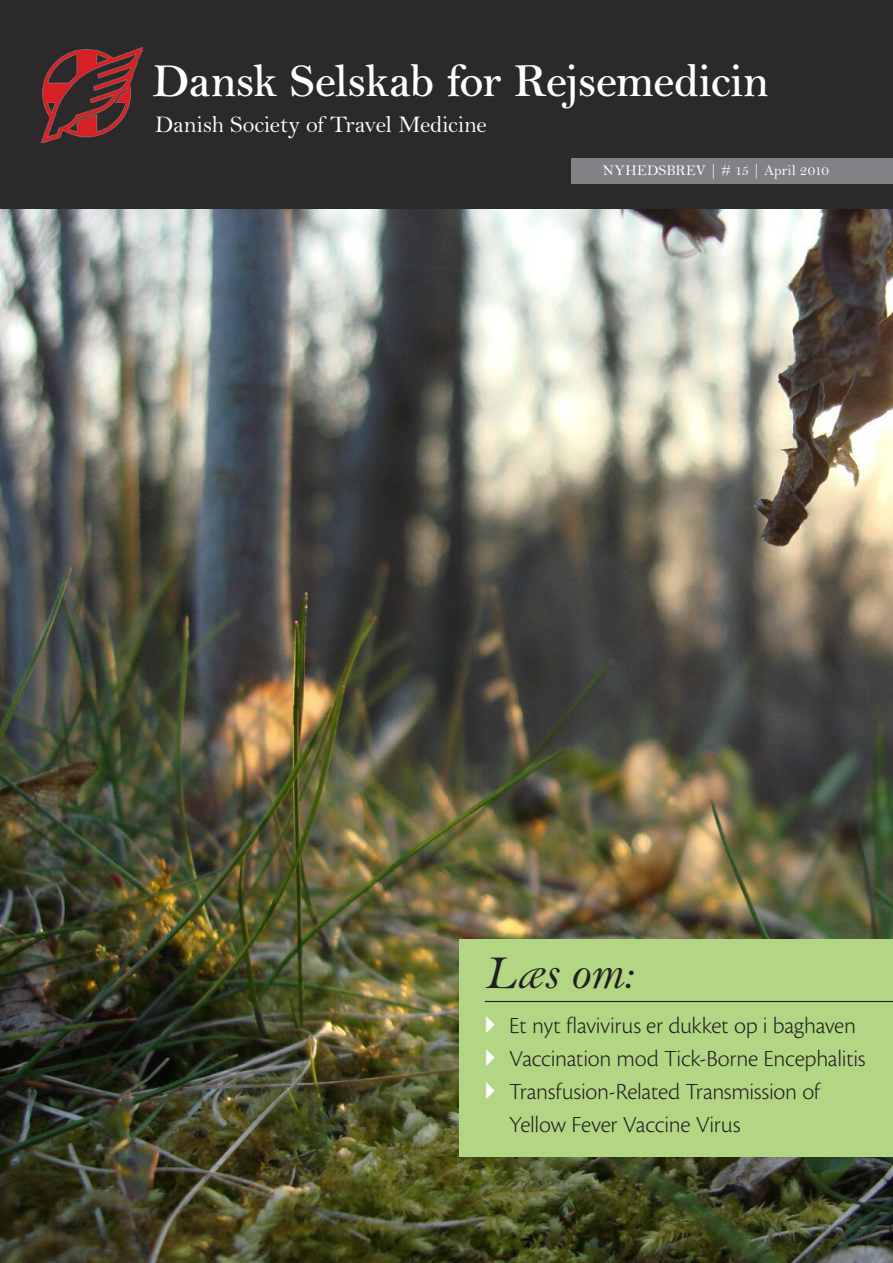
<style>
.page{position:relative;width:893px;height:1263px;background:#fff}
.page>*{position:absolute;margin:0;border:0;box-sizing:border-box;transform-origin:0 0}
.t1{font:italic 48px "Bell MT Std";color:#231f20}
.t2{font:600 47.85px "Bell MT Std";letter-spacing:-.015em;color:#fff}
.t3{font:300 24px/33px "Cronos Pro";letter-spacing:-.015em;color:#231f20}
.t4{font:24px "Bell MT Std";letter-spacing:-.01em;color:#fff}
.t5{font:15px "Bell MT Std";letter-spacing:.01em;color:#fff}
.s1{color:#fff}
</style>
<div class="page">
<img style="left:0;top:208px;width:893px;height:1055px">
<div style="left:0;top:0;width:893px;height:208px;background:#2b292a"></div>
<img style="left:41px;top:47px;width:101px;height:95px">
<div style="left:571px;top:158px;width:322px;height:26px;background:#808285"></div>
<div style="left:459px;top:939px;width:434px;height:217px;background:#b2d684"></div>
<hr style="left:485px;top:1001px;width:408px;height:1px;background:#231f20">
<h2 class="t2" style="left:152px;top:54px;width:618px">Dansk Selskab for Rejsemedicin</h2>
<p class="t4" style="left:155px;top:110px;width:333px">Danish Society of Travel Medicine</p>
<p class="t5" style="left:603px;top:162px;width:228px">NYHEDSBREV | # 15 | April 2010</p>
<h1 class="t1" style="left:485px;top:946px;width:148px">Læs om:</h1>
<p class="t3" style="left:476px;top:1009px;width:381px"><span class="s1">✔</span> Et nyt flavivirus er dukket op i baghaven</p>
<p class="t3" style="left:476px;top:1042px;width:391px"><span class="s1">✔</span> Vaccination mod Tick-Borne Encephalitis</p>
<p class="t3" style="left:509px;top:1075px;width:312px;text-indent:-33px"><span class="s1">✔</span> Transfusion-Related Transmission of<br>Yellow Fever Vaccine Virus</p>
</div>
